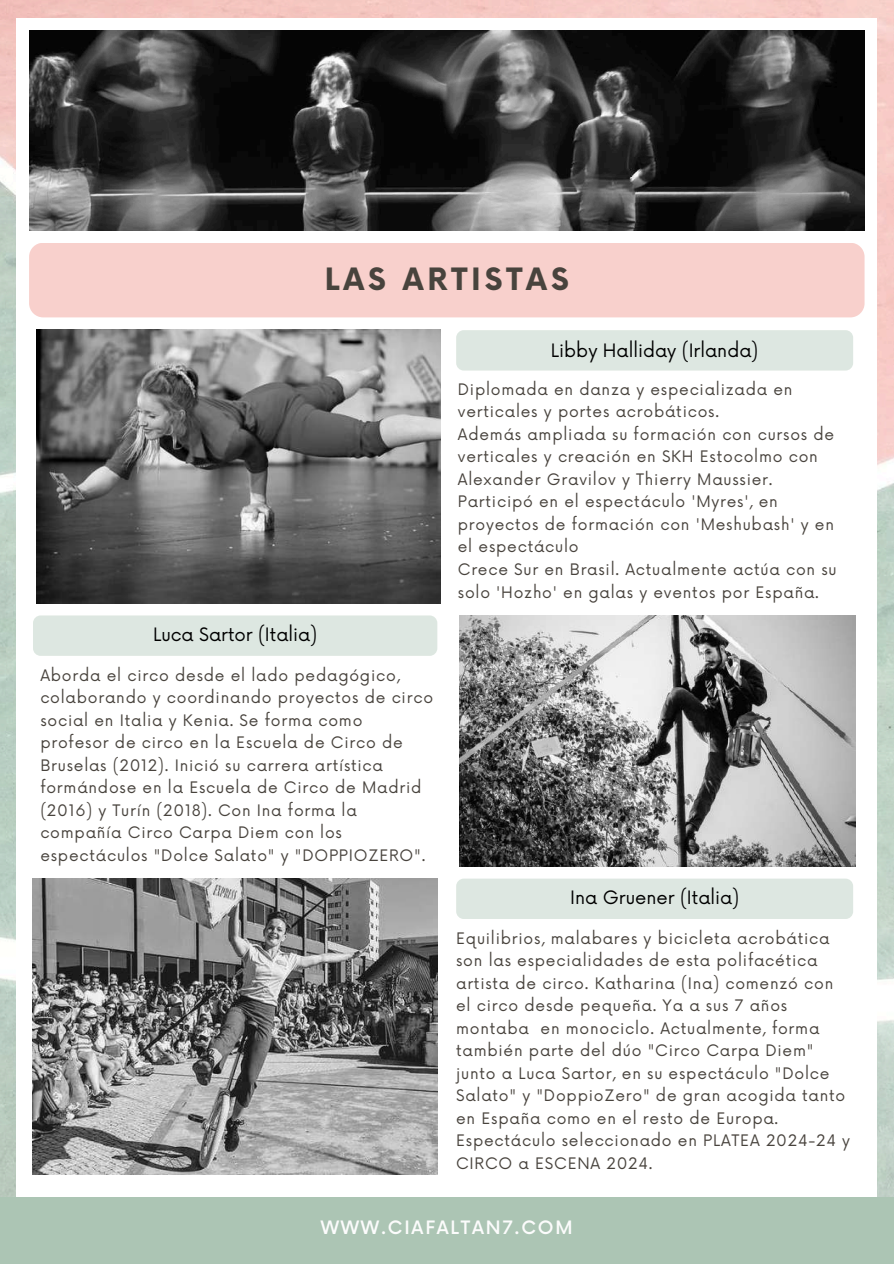
<style>
.page{position:relative;width:894px;height:1264px;background:#fff}
.page>*{position:absolute;margin:0;border:0;box-sizing:border-box;transform-origin:0 0}
.t1{font:700 30px "Now";letter-spacing:.13em;color:#48433d}
.t2{font:18px "Now";color:#000}
.t3{font:500 18px "Now";letter-spacing:.1em;color:#fcfcfc}
.t4{font:15.45px/22.5px "Now";letter-spacing:.05em;color:#48433d}
</style>
<div class="page">
<div style="left:33px;top:615px;width:404px;height:41px;background:#dde7e1;border-radius:8px"></div>
<div style="left:0;top:1197px;width:893px;height:66px;background:#acc5b4"></div>
<img style="left:459px;top:615px;width:395px;height:251px">
<div style="left:29px;top:243px;width:835px;height:74px;background:#f8d0cc;border-radius:14px"></div>
<div style="left:456px;top:878px;width:396px;height:41px;background:#dde7e1;border-radius:8px"></div>
<img style="left:33px;top:878px;width:404px;height:296px">
<img style="left:37px;top:330px;width:404px;height:273px">
<div style="left:456px;top:330px;width:396px;height:40px;background:#dde7e1;border-radius:8px"></div>
<img style="left:29px;top:30px;width:835px;height:201px">
<h1 class="t1" style="left:325px;top:263px;width:245px">LAS ARTISTAS</h1>
<p class="t2" style="left:153px;top:624px;width:165px">Luca Sartor (Italia)</p>
<p class="t4" style="left:40px;top:664px;width:394px">Aborda el circo desde el lado pedagógico, colaborando y coordinando proyectos de circo social en Italia y Kenia. Se forma como profesor de circo en la Escuela de Circo de Bruselas (2012). Inició su carrera artística formándose en la Escuela de Circo de Madrid (2016) y Turín (2018). Con Ina forma la compañía Circo Carpa Diem con los espectáculos "Dolce Salato" y "DOPPIOZERO".</p>
<p class="t2" style="left:551px;top:341px;width:209px">Libby Halliday (Irlanda)</p>
<p class="t4" style="left:457px;top:379px;width:380px">Diplomada en danza y especializada en verticales y portes acrobáticos.<br>Además ampliada su formación con cursos de verticales y creación en SKH Estocolmo con Alexander Gravilov y Thierry Maussier.<br>Participó en el espectáculo 'Myres', en proyectos de formación con 'Meshubash' y en el espectáculo<br>Crece Sur en Brasil. Actualmente actúa con su solo 'Hozho' en galas y eventos por España.</p>
<p class="t2" style="left:570px;top:887px;width:170px">Ina Gruener (Italia)</p>
<p class="t4" style="left:456px;top:927px;width:395px">Equilibrios, malabares y bicicleta acrobática son las especialidades de esta polifacética artista de circo. Katharina (Ina) comenzó con el circo desde pequeña. Ya a sus 7 años montaba en monociclo. Actualmente, forma también parte del dúo "Circo Carpa Diem" junto a Luca Sartor, en su espectáculo "Dolce Salato" y "DoppioZero" de gran acogida tanto en España como en el resto de Europa.<br>Espectáculo seleccionado en PLATEA 2024-24 y CIRCO a ESCENA 2024.</p>
<p class="t3" style="left:321px;top:1218px;width:253px">WWW.CIAFALTAN7.COM</p>
</div>
